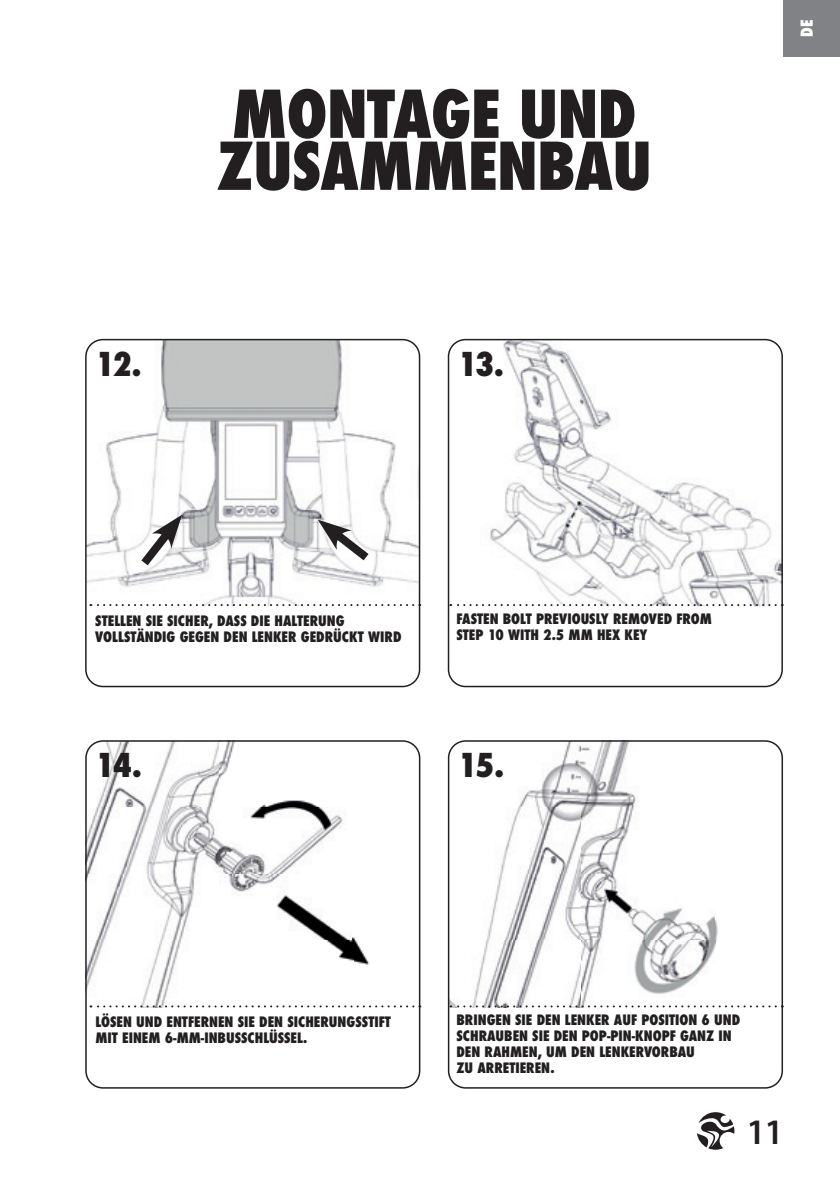
<style>
.page{position:relative;width:840px;height:1191px;background:#fff}
.page>*{position:absolute;margin:0;border:0;box-sizing:border-box;transform-origin:0 0}
.t1{font:800 condensed 64px/52px "Futura";letter-spacing:-.01em;color:#231f20}
.t2{font:600 36px "Myriad Pro";color:#231f20}
.t3{font:800 condensed 32px "Futura";letter-spacing:-.06em;color:#231f20}
.t4{font:800 condensed 16px "Futura";color:#fff}
.t5{font:800 condensed 14px/16px "Futura";color:#231f20}
</style>
<div class="page">
<svg style="left:697px;top:1112px;width:37px;height:37px"></svg>
<div style="left:782px;top:0;width:57px;height:57px;background:#808285"></div>
<img style="left:88px;top:339px;width:331px;height:267px">
<div style="left:85px;top:339px;width:335px;height:348px;border:2px solid #231f20;border-radius:17px"></div>
<img style="left:450px;top:339px;width:331px;height:267px">
<div style="left:447px;top:339px;width:335px;height:348px;border:2px solid #231f20;border-radius:17px"></div>
<svg style="left:90px;top:604px;width:323px;height:2px"></svg>
<svg style="left:450px;top:604px;width:325px;height:2px"></svg>
<svg style="left:317px;top:519px;width:60px;height:49px"></svg>
<svg style="left:133px;top:514px;width:49px;height:60px"></svg>
<img style="left:88px;top:743px;width:331px;height:264px">
<div style="left:85px;top:740px;width:335px;height:348px;border:2px solid #231f20;border-radius:17px"></div>
<img style="left:450px;top:741px;width:331px;height:266px">
<div style="left:447px;top:740px;width:335px;height:348px;border:2px solid #231f20;border-radius:17px"></div>
<svg style="left:90px;top:1005px;width:323px;height:2px"></svg>
<svg style="left:450px;top:1005px;width:325px;height:2px"></svg>
<h3 class="t3" style="left:95px;top:342px;width:48px">12.</h3>
<h1 class="t1" style="left:216px;top:88px;width:436px">MONTAGE UND<br>ZUSAMMENBAU</h1>
<h3 class="t3" style="left:457px;top:342px;width:48px">13.</h3>
<p class="t4" style="left:795px;top:37px;width:19px;rotate:-90deg">DE</p>
<p class="t5" style="left:95px;top:612px;width:307px">STELLEN SIE SICHER, DASS DIE HALTERUNG<br>VOLLSTÄNDIG GEGEN DEN LENKER GEDRÜCKT WIRD</p>
<h3 class="t3" style="left:95px;top:744px;width:48px">14.</h3>
<p class="t5" style="left:456px;top:610px;width:257px">FASTEN BOLT PREVIOUSLY REMOVED FROM<br>STEP 10 WITH 2.5 MM HEX KEY</p>
<h3 class="t3" style="left:457px;top:744px;width:48px">15.</h3>
<p class="t5" style="left:95px;top:1014px;width:297px">LÖSEN UND ENTFERNEN SIE DEN SICHERUNGSSTIFT<br>MIT EINEM 6-MM-INBUSSCHLÜSSEL.</p>
<p class="t5" style="left:456px;top:1012px;width:285px">BRINGEN SIE DEN LENKER AUF POSITION 6 UND<br>SCHRAUBEN SIE DEN POP-PIN-KNOPF GANZ IN<br>DEN RAHMEN, UM DEN LENKERVORBAU<br>ZU ARRETIEREN.</p>
<h2 class="t2" style="left:746px;top:1109px;width:39px">11</h2>
</div>
